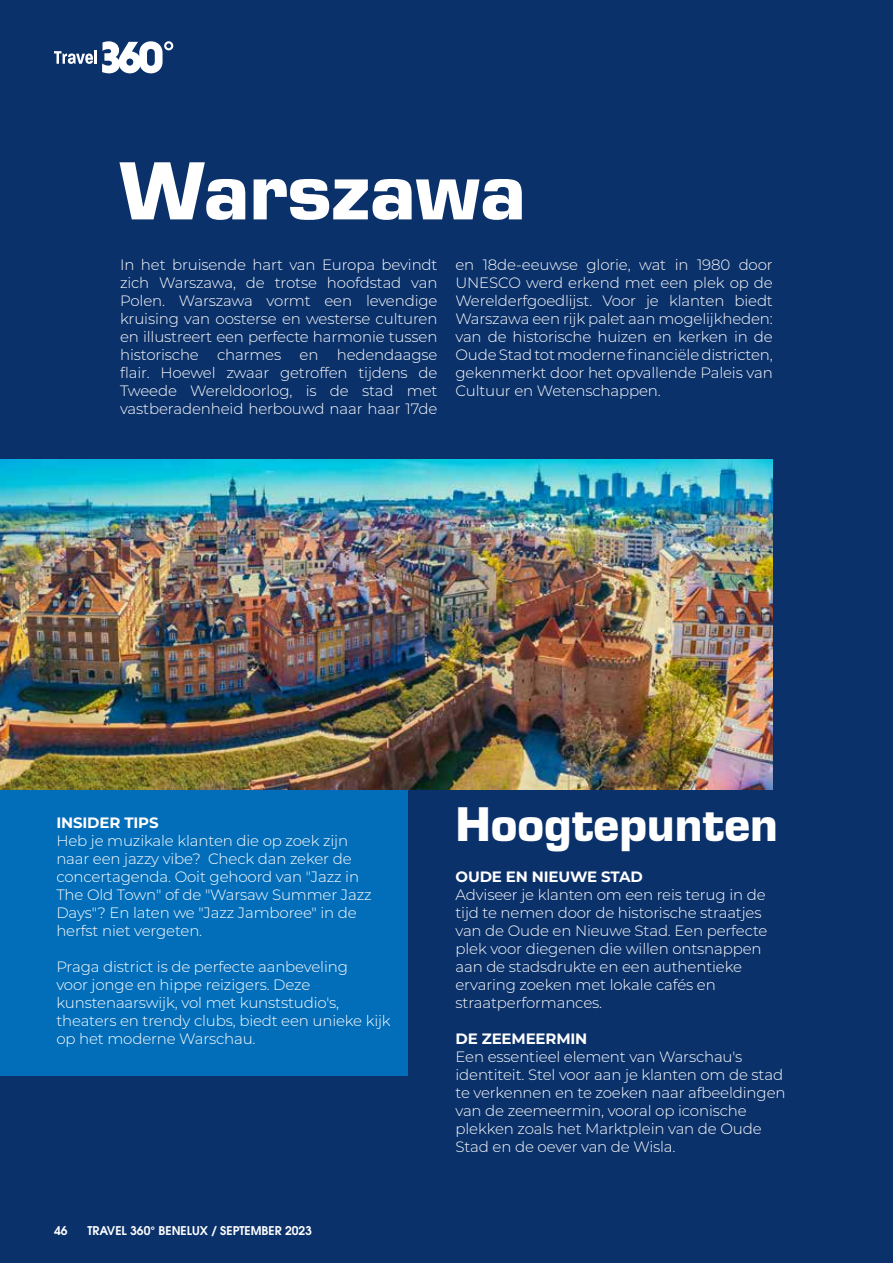
<style>
.page{position:relative;width:893px;height:1263px;background:#0b316a}
.page>*{position:absolute;margin:0;border:0;box-sizing:border-box;transform-origin:0 0}
.t1{font:700 76.2px "Eurostile LT Std";color:#fff}
.t2{font:700 45px "Eurostile LT Std";color:#fff}
.t3{font:300 15px/18px "Montserrat";letter-spacing:-.01em;color:#fff}
.t4{font:700 15px "Montserrat";letter-spacing:-.01em;color:#fff}
.t5{font:600 12px "Avant Garde LT";color:#fff}
</style>
<div class="page">
<div style="left:0;top:790px;width:408px;height:285px;background:#026eba"></div>
<svg style="left:54px;top:41px;width:119px;height:32px"></svg>
<img style="left:0;top:460px;width:773px;height:330px">
<h1 class="t1" style="left:120px;top:144px;width:407px">Warszawa</h1>
<p class="t3" style="left:120px;top:255px;width:319px;text-align:justify">In het bruisende hart van Europa bevindt zich Warszawa, de trotse hoofdstad van Polen. Warszawa vormt een levendige kruising van oosterse en westerse culturen en illustreert een perfecte harmonie tussen historische charmes en hedendaagse flair. Hoewel zwaar getroffen tijdens de Tweede Wereldoorlog, is de stad met vastberadenheid herbouwd naar haar 17de</p>
<p class="t3" style="left:455px;top:255px;width:319px;text-align:justify">en 18de-eeuwse glorie, wat in 1980 door UNESCO werd erkend met een plek op de Werelderfgoedlijst. Voor je klanten biedt Warszawa een rijk palet aan mogelijkheden: van de historische huizen en kerken in de Oude Stad tot moderne financiële districten, gekenmerkt door het opvallende Paleis van Cultuur en Wetenschappen.</p>
<p class="t4" style="left:56px;top:812px;width:104px">INSIDER TIPS</p>
<p class="t3" style="left:56px;top:831px;width:317px">Heb je muzikale klanten die op zoek zijn naar een jazzy vibe? Check dan zeker de concertagenda. Ooit gehoord van "Jazz in The Old Town" of de "Warsaw Summer Jazz Days"? En laten we "Jazz Jamboree" in de herfst niet vergeten.</p>
<p class="t3" style="left:56px;top:957px;width:336px">Praga district is de perfecte aanbeveling<br>voor jonge en hippe reizigers. Deze kunstenaarswijk, vol met kunststudio's, theaters en trendy clubs, biedt een unieke kijk op het moderne Warschau.</p>
<p class="t5" style="left:54px;top:1222px;width:15px">46</p>
<p class="t5" style="left:88px;top:1222px;width:226px">TRAVEL 360° BENELUX / SEPTEMBER 2023</p>
<h2 class="t2" style="left:455px;top:797px;width:324px">Hoogtepunten</h2>
<p class="t4" style="left:455px;top:866px;width:189px">OUDE EN NIEUWE STAD</p>
<p class="t3" style="left:455px;top:885px;width:313px">Adviseer je klanten om een reis terug in de tijd te nemen door de historische straatjes van de Oude en Nieuwe Stad. Een perfecte plek voor diegenen die willen ontsnappen aan de stadsdrukte en een authentieke ervaring zoeken met lokale cafés en straatperformances.</p>
<p class="t4" style="left:455px;top:1028px;width:133px">DE ZEEMEERMIN</p>
<p class="t3" style="left:455px;top:1047px;width:332px">Een essentieel element van Warschau's identiteit. Stel voor aan je klanten om de stad te verkennen en te zoeken naar afbeeldingen van de zeemeermin, vooral op iconische plekken zoals het Marktplein van de Oude Stad en de oever van de Wisla.</p>
</div>
